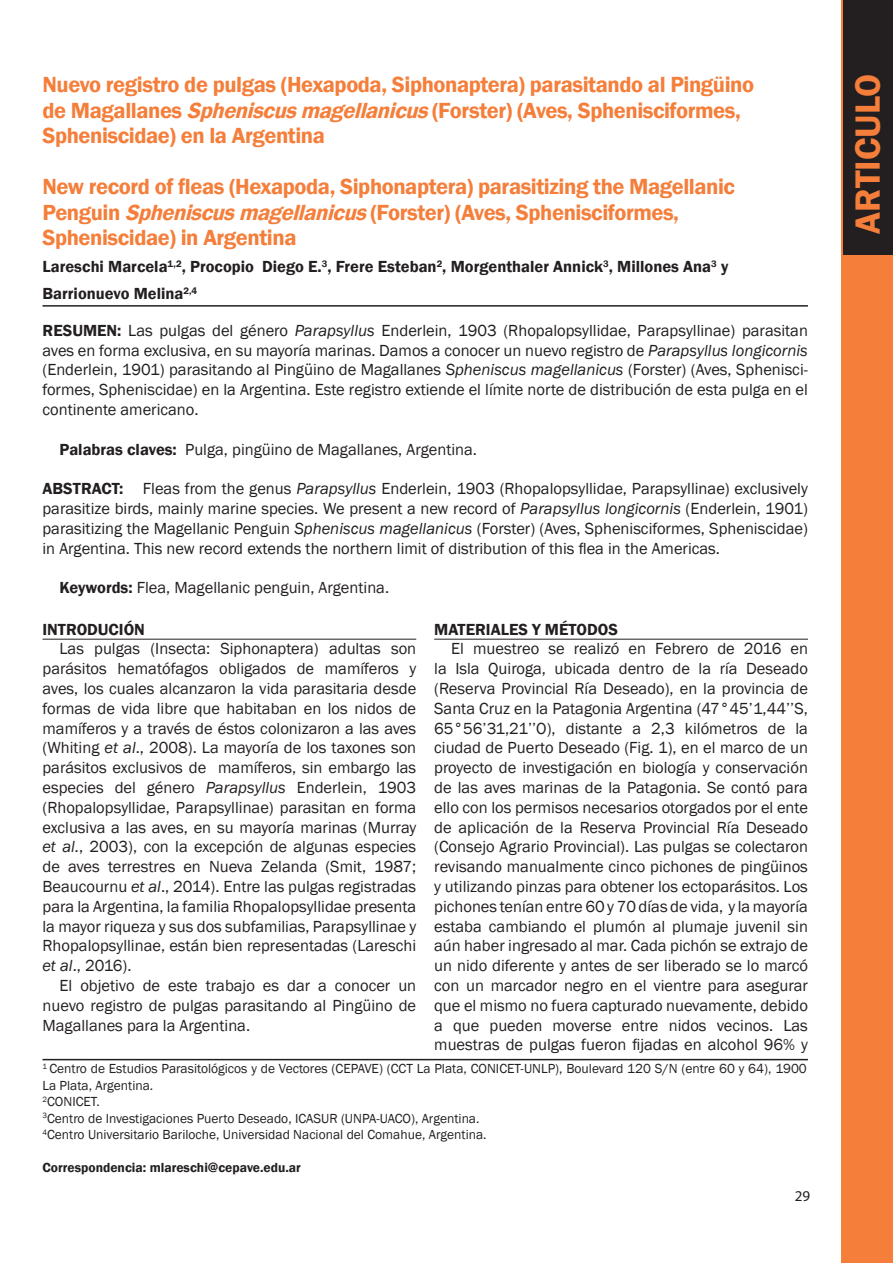
<style>
.page{position:relative;width:893px;height:1263px;background:#fff}
.page>*{position:absolute;margin:0;border:0;box-sizing:border-box;transform-origin:0 0}
.t1{font:600 36px "Franklin Gothic";color:#f47e3a}
.t2{font:600 22.5px/25.5px "Franklin Gothic";letter-spacing:-.02em;color:#f47e3a}
.t3{font:16.5px/19.8px "Franklin Gothic";color:#231f20;text-align:justify}
.t4{font:16.5px/19.8px "Franklin Gothic";color:#201d1e;text-align:justify}
.t5{font:600 16.5px/27px "Franklin Gothic";color:#231f20}
.t6{font:15px "Myriad Pro";color:#231f20}
.t7{font:13.5px/16.5px "Franklin Gothic";color:#231f20}
.t8{font:600 13.5px "Franklin Gothic";color:#231f20}
.s1{font-style:italic}
.s2{font-weight:600;color:#231f20}
.s3{font-weight:600}
</style>
<div class="page">
<div style="left:842px;top:0;width:51px;height:1263px;background:#f47e3a"></div>
<hr style="left:43px;top:639px;width:373px;height:1px;background:#231f20">
<hr style="left:434px;top:639px;width:374px;height:1px;background:#231f20">
<hr style="left:43px;top:1059px;width:765px;height:1px;background:#231f20">
<hr style="left:43px;top:305px;width:765px;height:2px;background:#231f20">
<div style="left:843px;top:0;width:50px;height:254px;background:#231f20"></div>
<h2 class="t2" style="left:43px;top:72px;width:713px">Nuevo registro de pulgas (Hexapoda, Siphonaptera) parasitando al Pingüino de Magallanes <span class="s1">Spheniscusmagellanicus</span>(Forster) (Aves, Sphenisciformes,<br>Spheniscidae) en la Argentina</h2>
<h2 class="t2" style="left:43px;top:174px;width:694px">New record of fleas (Hexapoda, Siphonaptera) parasitizing the Magellanic<br>Penguin <span class="s1">Spheniscusmagellanicus</span>(Forster) (Aves, Sphenisciformes,<br>Spheniscidae) in Argentina</h2>
<p class="t5" style="left:43px;top:253px;width:687px">Lareschi Marcela<sup>1,2</sup>, Procopio Diego E.<sup>3</sup>, Frere Esteban<sup>2</sup>, Morgenthaler Annick<sup>3</sup>, Millones Ana<sup>3</sup> y<br>Barrionuevo Melina<sup>2,4</sup></p>
<p class="t4" style="left:43px;top:321px;width:767px"><span class="s2">RESUMEN:</span> Las pulgas del género <span class="s1">Parapsyllus</span> Enderlein, 1903 (Rhopalopsyllidae, Parapsyllinae) parasitan aves en forma exclusiva, en su mayoría marinas. Damos a conocer un nuevo registro de <span class="s1">Parapsyllus longicornis </span>(Enderlein, 1901) parasitando al Pingüino de Magallanes <span class="s1">Spheniscus magellanicus</span> (Forster) (Aves, Sphenisci&shy;formes, Spheniscidae) en la Argentina. Este registro extiende el límite norte de distribución de esta pulga en el continente americano.</p>
<p class="t3" style="left:60px;top:440px;width:419px"><span class="s3">Palabras claves:</span> Pulga, pingüino de Magallanes, Argentina.</p>
<p class="t4" style="left:42px;top:479px;width:767px"><span class="s2">ABSTRACT:</span> Fleas from the genus <span class="s1">Parapsyllus</span> Enderlein, 1903 (Rhopalopsyllidae, Parapsyllinae) exclusively parasitize birds, mainly marine species. We present a new record of <span class="s1">Parapsyllus longicornis</span> (Enderlein, 1901) parasitizing the Magellanic Penguin <span class="s1">Spheniscus magellanicus</span> (Forster) (Aves, Sphenisciformes, Spheniscidae) in Argentina. This new record extends the northern limit of distribution of this flea in the Americas.</p>
<p class="t3" style="left:59px;top:578px;width:331px"><span class="s3">Keywords:</span> Flea, Magellanic penguin, Argentina.</p>
<p class="t5" style="left:43px;top:616px;width:104px">INTRODUCIÓN</p>
<p class="t3" style="left:43px;top:639px;width:375px;text-indent:17px">Las pulgas (Insecta: Siphonaptera) adultas son parásitos hematófagos obligados de mamíferos y aves, los cuales alcanzaron la vida parasitaria desde formas de vida libre que habitaban en los nidos de mamíferos y a través de éstos colonizaron a las aves (Whiting <span class="s1">et al</span>., 2008). La mayoría de los taxones son parásitos exclusivos de mamíferos, sin embargo las especies del género <span class="s1">Parapsyllus</span> Enderlein, 1903 (Rhopalopsyllidae, Parapsyllinae) parasitan en forma exclusiva a las aves, en su mayoría marinas (Murray <span class="s1">et al.</span>, 2003), con la excepción de algunas especies de aves terrestres en Nueva Zelanda (Smit, 1987; Beaucournu <span class="s1">et al</span>., 2014). Entre las pulgas registradas para la Argentina, la familia Rhopalopsyllidae presenta la mayor riqueza y sus dos subfamilias, Parapsyllinae y Rhopalopsyllinae, están bien representadas (Lareschi <span class="s1">et al</span>., 2016).</p>
<p class="t3" style="left:43px;top:976px;width:375px;text-indent:17px">El objetivo de este trabajo es dar a conocer un nuevo registro de pulgas parasitando al Pingüino de Magallanes para la Argentina.</p>
<p class="t5" style="left:434px;top:616px;width:185px">MATERIALES Y MÉTODOS</p>
<p class="t3" style="left:434px;top:639px;width:375px;text-indent:17px">El muestreo se realizó en Febrero de 2016 en la Isla Quiroga, ubicada dentro de la ría Deseado (Reserva Provincial Ría Deseado), en la provincia de Santa Cruz en la Patagonia Argentina (47°45’1,44’’S, 65°56’31,21’’O), distante a 2,3 kilómetros de la ciudad de Puerto Deseado (Fig. 1), en el marco de un proyecto de investigación en biología y conservación de las aves marinas de la Patagonia. Se contó para ello con los permisos necesarios otorgados por el ente de aplicación de la Reserva Provincial Ría Deseado (Consejo Agrario Provincial). Las pulgas se colectaron revisando manualmente cinco pichones de pingüinos y utilizando pinzas para obtener los ectoparásitos. Los pichones tenían entre 60 y 70 días de vida, y la mayoría estaba cambiando el plumón al plumaje juvenil sin aún haber ingresado al mar. Cada pichón se extrajo de un nido diferente y antes de ser liberado se lo marcó con un marcador negro en el vientre para asegurar que el mismo no fuera capturado nuevamente, debido a que pueden moverse entre nidos vecinos. Las muestras de pulgas fueron fijadas en alcohol 96% y</p>
<p class="t7" style="left:43px;top:1061px;width:766px"><sup>1</sup> Centro de Estudios Parasitológicos y de Vectores (CEPAVE) (CCT La Plata, CONICET-UNLP), Boulevard 120 S/N (entre 60 y 64), 1900<br>La Plata, Argentina.<br><sup>2</sup>CONICET.<br><sup>3</sup>Centro de Investigaciones Puerto Deseado, ICASUR (UNPA-UACO), Argentina.<br><sup>4</sup>Centro Universitario Bariloche, Universidad Nacional del Comahue, Argentina.</p>
<p class="t8" style="left:43px;top:1159px;width:260px">Correspondencia: mlareschi@cepave.edu.ar</p>
<p class="t6" style="left:795px;top:1187px;width:17px">29</p>
<h1 class="t1" style="left:846px;top:234px;width:162px;rotate:-90deg">ARTICULO</h1>
</div>
